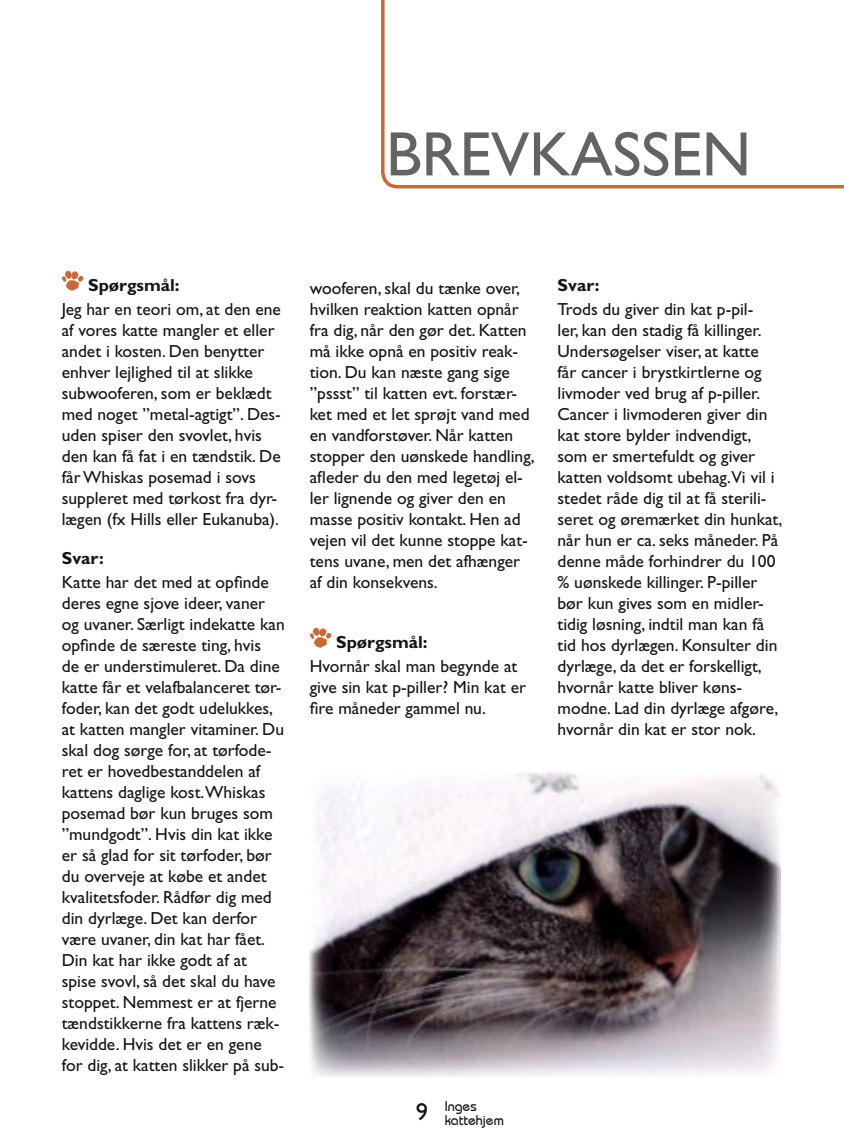
<style>
.page{position:relative;width:844px;height:1141px;background:#fff}
.page>*{position:absolute;margin:0;border:0;box-sizing:border-box;transform-origin:0 0}
.t1{font:63px "Gill Sans";color:#636363}
.t2{font:17.5px/21px "Gill Sans";color:#151518}
.t3{font:700 17.5px "Gill Sans";color:#151518}
.t4{font:500 14px/14px "Bauhaus";color:#151518}
.s1{font-family:"Gill Sans";font-weight:400;font-size:24.5px}
</style>
<div class="page">
<svg style="left:381px;top:0;width:462px;height:189px"></svg>
<img style="left:310px;top:772px;width:470px;height:305px">
<img style="left:62px;top:270px;width:21px;height:21px">
<img style="left:310px;top:627px;width:21px;height:20px">
<h1 class="t1" style="left:386px;top:118px;width:366px">BREVKASSEN</h1>
<p class="t3" style="left:88px;top:274px;width:93px">Spørgsmål:</p>
<p class="t2" style="left:62px;top:299px;width:220px">Jeg har en teori om, at den ene af vores katte mangler et eller andet i kosten. Den benytter enhver lejlighed til at slikke subwooferen, som er beklædt med noget ”metal-agtigt”. Des&shy;uden spiser den svovlet, hvis den kan få fat i en tændstik. De får Whiskas posemad i sovs suppleret med tørkost fra dyr&shy;lægen (fx Hills eller Eukanuba).</p>
<p class="t3" style="left:62px;top:547px;width:44px">Svar:</p>
<p class="t2" style="left:62px;top:572px;width:224px">Katte har det med at opfinde deres egne sjove ideer, vaner og uvaner. Særligt indekatte kan opfinde de særeste ting, hvis<br>de er understimuleret. Da dine katte får et velafbalanceret tør&shy;foder, kan det godt udelukkes, at katten mangler vitaminer. Du skal dog sørge for, at tørfode&shy;ret er hovedbestanddelen af kattens daglige kost.Whiskas posemad bør kun bruges som ”mundgodt”. Hvis din kat ikke er så glad for sit tørfoder, bør du overveje at købe et andet kvalitetsfoder. Rådfør dig med din dyrlæge. Det kan derfor være uvaner, din kat har fået.<br>Din kat har ikke godt af at spise svovl, så det skal du have stoppet. Nemmest er at fjerne tændstikkerne fra kattens ræk&shy;kevidde. Hvis det er en gene for dig, at katten slikker på sub-</p>
<p class="t2" style="left:310px;top:278px;width:226px">wooferen, skal du tænke over, hvilken reaktion katten opnår fra dig, når den gør det. Katten må ikke opnå en positiv reak&shy;tion. Du kan næste gang sige ”pssst” til katten evt. forstær&shy;ket med et let sprøjt vand med en vandforstøver. Når katten stopper den uønskede handling, afleder du den med legetøj el&shy;ler lignende og giver den en masse positiv kontakt. Hen ad vejen vil det kunne stoppe kat&shy;tens uvane, men det afhænger af din konsekvens.</p>
<p class="t3" style="left:336px;top:631px;width:93px">Spørgsmål:</p>
<p class="t2" style="left:310px;top:656px;width:218px">Hvornår skal man begynde at give sin kat p-piller? Min kat er fire måneder gammel nu.</p>
<p class="t3" style="left:557px;top:274px;width:44px">Svar:</p>
<p class="t2" style="left:557px;top:299px;width:226px">Trods du giver din kat p-pil-<br>ler, kan den stadig få killinger.<br>Undersøgelser viser, at katte<br>får cancer i brystkirtlerne og livmoder ved brug af p-piller.<br>Cancer i livmoderen giver din kat store bylder indvendigt, som er smertefuldt og giver katten voldsomt ubehag.Vi vil i stedet råde dig til at få sterili&shy;seret og øremærket din hunkat, når hun er ca. seks måneder. På denne måde forhindrer du 100 % uønskede killinger. P-piller bør kun gives som en midler&shy;tidig løsning, indtil man kan få tid hos dyrlægen. Konsulter din dyrlæge, da det er forskelligt, hvornår katte bliver køns&shy;modne. Lad din dyrlæge afgøre, hvornår din kat er stor nok.</p>
<p class="t4" style="left:444px;top:1099px;width:61px;text-indent:-29px"><span class="s1">9</span> Inges kattehjem</p>
</div>
